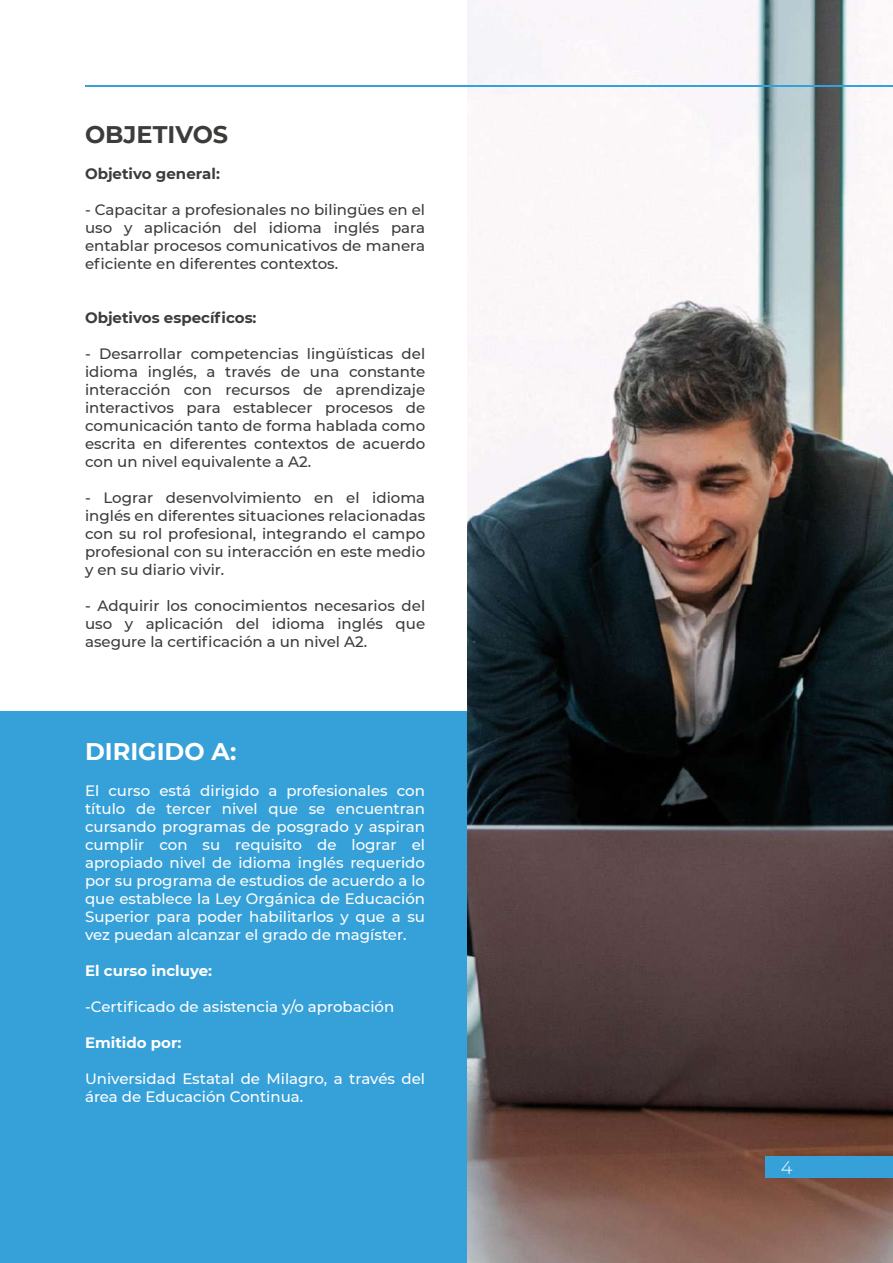
<style>
.page{position:relative;width:893px;height:1263px;background:#fff}
.page>*{position:absolute;margin:0;border:0;box-sizing:border-box;transform-origin:0 0}
.t1{font:700 24px "Montserrat";color:#fff}
.t2{font:700 24px "Montserrat";color:#3c3c3b}
.t3{font:300 18px "Montserrat";color:#fff}
.t4{font:500 15px/18px "Montserrat";color:#3c3c3b;text-align:justify}
.t5{font:500 15px/18px "Montserrat";color:#fff;text-align:justify}
.t6{font:700 15px "Montserrat";color:#3c3c3b}
.t7{font:700 15px "Montserrat";color:#fff}
</style>
<div class="page">
<div style="left:0;top:712px;width:468px;height:551px;background:#36a0d8"></div>
<img style="left:468px;top:0;width:425px;height:1263px">
<hr style="left:85px;top:85px;width:808px;height:2px;background:#36a0d8">
<div style="left:765px;top:1157px;width:128px;height:21px;background:#36a0d8"></div>
<h1 class="t2" style="left:85px;top:117px;width:145px">OBJETIVOS</h1>
<p class="t6" style="left:85px;top:163px;width:136px">Objetivo general:</p>
<p class="t4" style="left:85px;top:200px;width:342px">- Capacitar a profesionales no bilingües en el uso y aplicación del idioma inglés para entablar procesos comunicativos de manera eficiente en diferentes contextos.</p>
<p class="t6" style="left:85px;top:307px;width:173px">Objetivos específicos:</p>
<p class="t4" style="left:85px;top:344px;width:342px">- Desarrollar competencias lingüísticas del idioma inglés, a través de una constante interacción con recursos de aprendizaje interactivos para establecer procesos de comunicación tanto de forma hablada como escrita en diferentes contextos de acuerdo con un nivel equivalente a A2.</p>
<p class="t4" style="left:85px;top:488px;width:342px">- Lograr desenvolvimiento en el idioma inglés en diferentes situaciones relacionadas con su rol profesional, integrando el campo profesional con su interacción en este medio y en su diario vivir.</p>
<p class="t4" style="left:85px;top:596px;width:342px">- Adquirir los conocimientos necesarios del uso y aplicación del idioma inglés que asegure la certificación a un nivel A2.</p>
<h1 class="t1" style="left:85px;top:734px;width:153px">DIRIGIDO A:</h1>
<p class="t5" style="left:85px;top:781px;width:342px">El curso está dirigido a profesionales con título de tercer nivel que se encuentran cursando programas de posgrado y aspiran cumplir con su requisito de lograr el apropiado nivel de idioma inglés requerido por su programa de estudios de acuerdo a lo que establece la Ley Orgánica de Educación Superior para poder habilitarlos y que a su vez puedan alcanzar el grado de magíster.</p>
<p class="t7" style="left:85px;top:960px;width:129px">El curso incluye:</p>
<p class="t5" style="left:85px;top:997px;width:311px">-Certificado de asistencia y/o aprobación</p>
<p class="t7" style="left:85px;top:1032px;width:98px">Emitido por:</p>
<p class="t5" style="left:85px;top:1069px;width:341px">Universidad Estatal de Milagro, a través del área de Educación Continua.</p>
<p class="t3" style="left:781px;top:1155px;width:13px">4</p>
</div>
